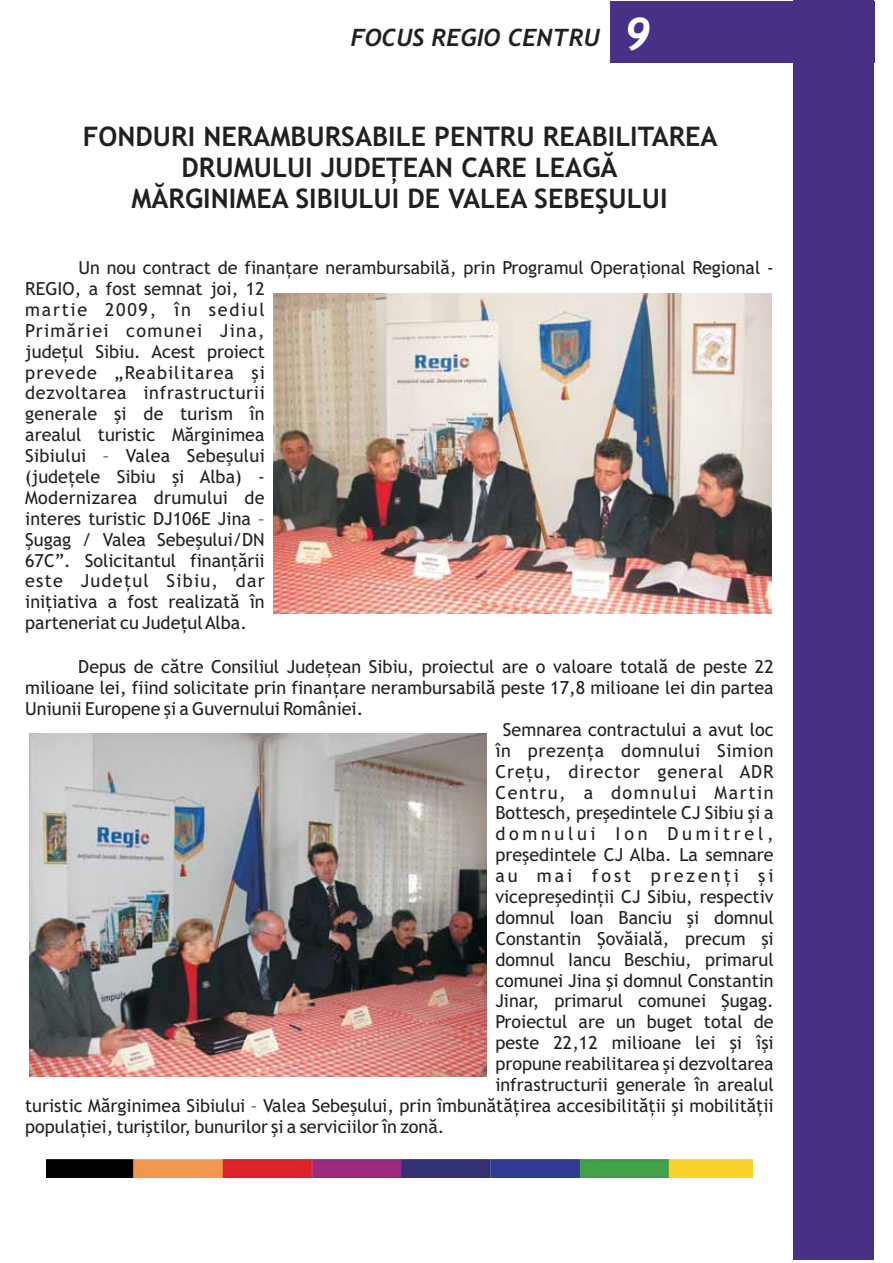
<style>
.page{position:relative;width:893px;height:1263px;background:#fff}
.page>*{position:absolute;margin:0;border:0;box-sizing:border-box;transform-origin:0 0}
.t1{font:700 27px/31.3px "Trebuchet MS";color:#231f20;text-align:center}
.t2{font:italic 700 24px "Trebuchet MS";color:#231f20}
.t3{font:18px/20.9px "Trebuchet MS";color:#231f20}
.t4{font:18px "Trebuchet MS";letter-spacing:.035em;color:#231f20}
.t5{font:18px "Trebuchet MS";letter-spacing:.055em;color:#231f20}
.t6{font:18px "Trebuchet MS";letter-spacing:.09em;color:#231f20}
.t7{font:18px "Trebuchet MS";letter-spacing:.205em;color:#231f20}
.t8{font:18px "Trebuchet MS";letter-spacing:.165em;color:#231f20}
.s1{font-size:45px;color:#fff}
</style>
<div class="page">
<div style="left:610px;top:2px;width:264px;height:61px;background:#483087"></div>
<div style="left:793px;top:1px;width:81px;height:1259px;background:#483087"></div>
<img style="left:47px;top:1160px;width:705px;height:18px">
<img style="left:273px;top:294px;width:499px;height:319px">
<img style="left:30px;top:734px;width:457px;height:343px">
<h2 class="t2" style="left:351px;top:28px;width:302px">FOCUS REGIO CENTRU <span class="s1">9</span></h2>
<h1 class="t1" style="left:83px;top:123px;width:636px">FONDURI NERAMBURSABILE PENTRU REABILITAREA<br>DRUMULUI JUDEÞEAN CARE LEAGÃ<br>MÃRGINIMEA SIBIULUI DE VALEA SEBEªULUI</h1>
<p class="t3" style="left:25px;top:259px;width:750px;text-indent:53px">Un nou contract de finanþare nerambursabilã, prin Programul Operaþional Regional -<br>REGIO, a fost semnat joi, 12<br>martie 2009, în sediul<br>Primãriei comunei Jina,<br>judeþul Sibiu. Acest proiect<br>prevede „Reabilitarea ºi<br>dezvoltarea infrastructurii<br>generale ºi de turism în<br>arealul turistic Mãrginimea<br>Sibiului – Valea Sebeºului<br>(judeþele Sibiu ºi Alba) -<br>Modernizarea drumului de<br>interes turistic DJ106E Jina –<br>ªugag / Valea Sebeºului/DN<br>67C”. Solicitantul finanþãrii<br>este Judeþul Sibiu, dar<br>iniþiativa a fost realizatã în<br>parteneriat cu Judeþul Alba.</p>
<p class="t3" style="left:78px;top:658px;width:697px">Depus de cãtre Consiliul Judeþean Sibiu, proiectul are o valoare totalã de peste 22</p>
<p class="t3" style="left:25px;top:679px;width:750px">milioane lei, fiind solicitate prin finanþare nerambursabilã peste 17,8 milioane lei din partea</p>
<p class="t3" style="left:25px;top:700px;width:340px">Uniunii Europene ºi a Guvernului României.</p>
<p class="t3" style="left:503px;top:721px;width:272px">Semnarea contractului a avut loc</p>
<p class="t4" style="left:495px;top:743px;width:280px">în prezenþa domnului Simion</p>
<p class="t5" style="left:495px;top:764px;width:280px">Creþu, director general ADR</p>
<p class="t6" style="left:495px;top:785px;width:280px">Centru, a domnului Martin</p>
<p class="t3" style="left:495px;top:804px;width:280px">Bottesch, preºedintele CJ Sibiu ºi a</p>
<p class="t7" style="left:495px;top:827px;width:280px">domnului Ion Dumitrel,</p>
<p class="t3" style="left:495px;top:846px;width:280px">preºedintele CJ Alba. La semnare</p>
<p class="t8" style="left:495px;top:869px;width:280px">au mai fost prezenþi ºi</p>
<p class="t3" style="left:495px;top:888px;width:280px">vicepreºedinþii CJ Sibiu, respectiv</p>
<p class="t3" style="left:495px;top:909px;width:280px">domnul Ioan Banciu ºi domnul</p>
<p class="t3" style="left:495px;top:929px;width:280px">Constantin ªovãialã, precum ºi</p>
<p class="t3" style="left:495px;top:950px;width:280px">domnul Iancu Beschiu, primarul</p>
<p class="t3" style="left:495px;top:971px;width:280px">comunei Jina ºi domnul Constantin</p>
<p class="t3" style="left:495px;top:992px;width:280px">Jinar, primarul comunei ªugag.</p>
<p class="t3" style="left:495px;top:1013px;width:280px">Proiectul are un buget total de</p>
<p class="t3" style="left:495px;top:1034px;width:280px">peste 22,12 milioane lei ºi îºi</p>
<p class="t3" style="left:495px;top:1055px;width:280px">propune reabilitarea ºi dezvoltarea</p>
<p class="t3" style="left:495px;top:1076px;width:280px">infrastructurii generale în arealul</p>
<p class="t3" style="left:25px;top:1097px;width:750px">turistic Mãrginimea Sibiului – Valea Sebeºului, prin îmbunãtãþirea accesibilitãþii ºi mobilitãþii</p>
<p class="t3" style="left:25px;top:1118px;width:421px">populaþiei, turiºtilor, bunurilor ºi a serviciilor în zonã.</p>
</div>
